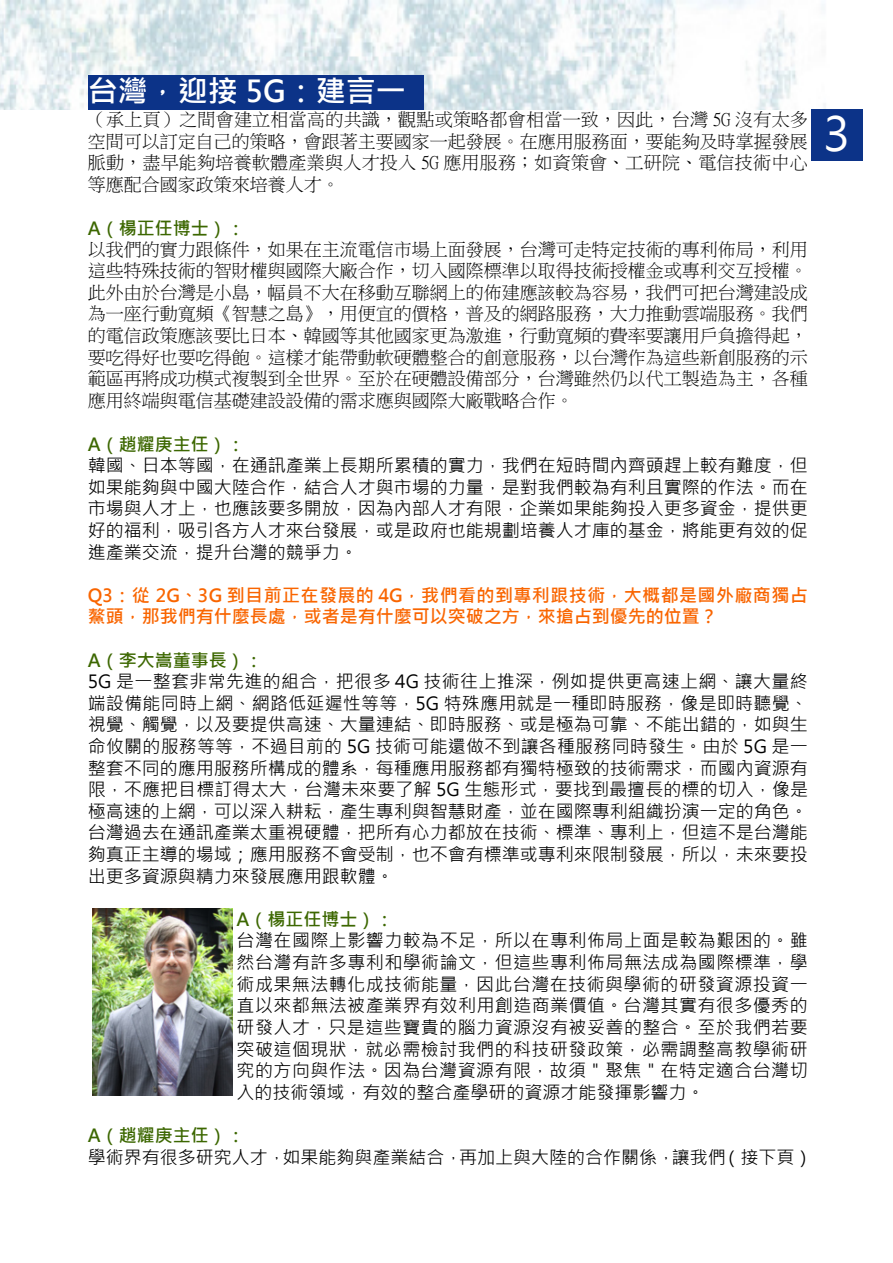
<style>
.page{position:relative;width:893px;height:1263px;background:#fff}
.page>*{position:absolute;margin:0;border:0;box-sizing:border-box;transform-origin:0 0}
.t1{font:46.5px "Microsoft Jheng Hei";color:#fff}
.t2{font:700 30px "Microsoft Jheng Hei";color:#fff}
.t3{font:18px/21.6px "Microsoft Jheng Hei";color:#000;text-align:justify}
.t4{font:18px/21.6px "Ming Li U";color:#000;text-align:justify}
.t5{font:700 18px/21.6px "Microsoft Jheng Hei";color:#f96500}
.t6{font:700 18px "Microsoft Jheng Hei";color:#3c6701}
</style>
<div class="page">
<img style="left:0;top:0;width:826px;height:110px">
<div style="left:811px;top:109px;width:51px;height:52px;background:#0c3388"></div>
<div style="left:88px;top:75px;width:336px;height:35px;background:#0c3388"></div>
<img style="left:92px;top:908px;width:140px;height:187px">
<h2 class="t2" style="left:88px;top:72px;width:319px">台灣，迎接 5G：建言一</h2>
<p class="t4" style="left:88px;top:109px;width:722px">（承上頁）之間會建立相當高的共識，觀點或策略都會相當一致，因此，台灣 5G 沒有太多空間可以訂定自己的策略，會跟著主要國家一起發展。在應用服務面，要能夠及時掌握發展脈動，盡早能夠培養軟體產業與人才投入 5G 應用服務；如資策會、工研院、電信技術中心等應配合國家政策來培養人才。</p>
<p class="t6" style="left:88px;top:217px;width:158px">A（楊正任博士）：</p>
<p class="t4" style="left:88px;top:238px;width:722px">以我們的實力跟條件，如果在主流電信市場上面發展，台灣可走特定技術的專利佈局，利用這些特殊技術的智財權與國際大廠合作，切入國際標準以取得技術授權金或專利交互授權。此外由於台灣是小島，幅員不大在移動互聯網上的佈建應該較為容易，我們可把台灣建設成為一座行動寬頻《智慧之島》，用便宜的價格，普及的網路服務，大力推動雲端服務。我們的電信政策應該要比日本、韓國等其他國家更為激進，行動寬頻的費率要讓用戶負擔得起，要吃得好也要吃得飽。這樣才能帶動軟硬體整合的創意服務，以台灣作為這些新創服務的示範區再將成功模式複製到全世界。至於在硬體設備部分，台灣雖然仍以代工製造為主，各種應用終端與電信基礎建設設備的需求應與國際大廠戰略合作。</p>
<p class="t6" style="left:88px;top:433px;width:158px">A（趙耀庚主任）：</p>
<p class="t3" style="left:88px;top:455px;width:722px">韓國、日本等國，在通訊產業上長期所累積的實力，我們在短時間內齊頭趕上較有難度，但如果能夠與中國大陸合作，結合人才與市場的力量，是對我們較為有利且實際的作法。而在市場與人才上，也應該要多開放，因為內部人才有限，企業如果能夠投入更多資金，提供更好的福利，吸引各方人才來台發展，或是政府也能規劃培養人才庫的基金，將能更有效的促進產業交流，提升台灣的競爭力。</p>
<p class="t5" style="left:88px;top:584px;width:721px">Q3：從 2G、3G 到目前正在發展的 4G，我們看的到專利跟技術，大概都是國外廠商獨占鰲頭，那我們有什麼長處，或者是有什麼可以突破之方，來搶占到優先的位置？</p>
<p class="t6" style="left:88px;top:649px;width:176px">A（李大嵩董事長）：</p>
<p class="t3" style="left:88px;top:671px;width:722px">5G 是一整套非常先進的組合，把很多 4G 技術往上推深，例如提供更高速上網、讓大量終端設備能同時上網、網路低延遲性等等，5G 特殊應用就是一種即時服務，像是即時聽覺、視覺、觸覺，以及要提供高速、大量連結、即時服務、或是極為可靠、不能出錯的，如與生命攸關的服務等等，不過目前的 5G 技術可能還做不到讓各種服務同時發生。由於 5G 是一整套不同的應用服務所構成的體系，每種應用服務都有獨特極致的技術需求，而國內資源有限，不應把目標訂得太大，台灣未來要了解 5G 生態形式，要找到最擅長的標的切入，像是極高速的上網，可以深入耕耘，產生專利與智慧財產，並在國際專利組織扮演一定的角色。台灣過去在通訊產業太重視硬體，把所有心力都放在技術、標準、專利上，但這不是台灣能夠真正主導的場域；應用服務不會受制，也不會有標準或專利來限制發展，所以，未來要投出更多資源與精力來發展應用跟軟體。</p>
<p class="t6" style="left:237px;top:908px;width:158px">A（楊正任博士）：</p>
<p class="t3" style="left:237px;top:930px;width:573px">台灣在國際上影響力較為不足，所以在專利佈局上面是較為艱困的。雖然台灣有許多專利和學術論文，但這些專利佈局無法成為國際標準，學術成果無法轉化成技術能量，因此台灣在技術與學術的研發資源投資一直以來都無法被產業界有效利用創造商業價值。台灣其實有很多優秀的研發人才，只是這些寶貴的腦力資源沒有被妥善的整合。至於我們若要突破這個現狀，就必需檢討我們的科技研發政策，必需調整高教學術研究的方向與作法。因為台灣資源有限，故須＂聚焦＂在特定適合台灣切入的技術領域，有效的整合產學研的資源才能發揮影響力。</p>
<p class="t6" style="left:88px;top:1124px;width:158px">A（趙耀庚主任）：</p>
<p class="t3" style="left:88px;top:1146px;width:726px">學術界有很多研究人才，如果能夠與產業結合，再加上與大陸的合作關係，讓我們（接下頁）</p>
<h1 class="t1" style="left:823px;top:105px;width:28px">3</h1>
</div>
